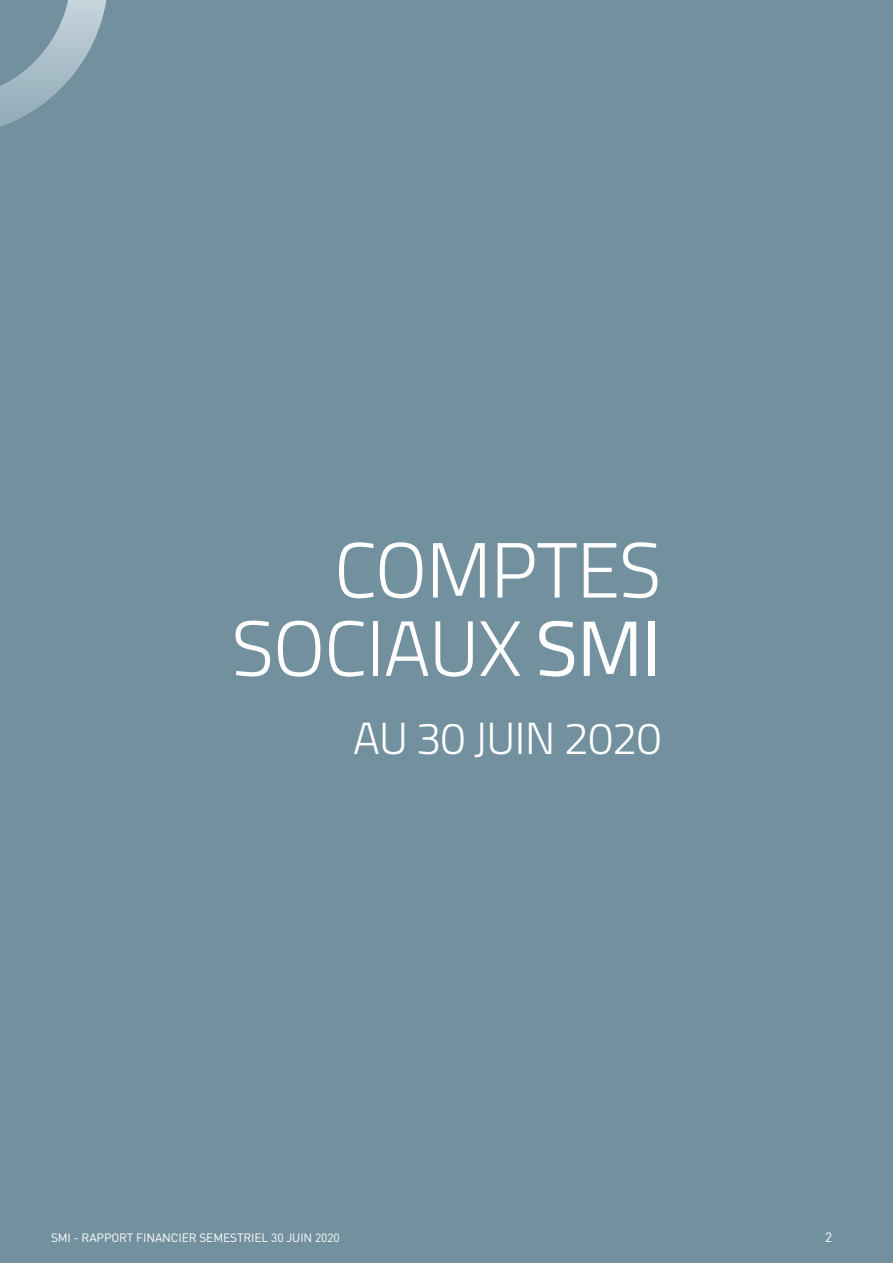
<style>
.page{position:relative;width:893px;height:1263px;background:#73909f}
.page>*{position:absolute;margin:0;border:0;box-sizing:border-box;transform-origin:0 0}
.t1{font:300 78.3px/78.3px "Titillium Web";letter-spacing:-.01em;color:#fff;text-align:right}
.t2{font:300 45px "Titillium Web";letter-spacing:-.02em;color:#fff}
.paragraph{font:13.5px "DIN";color:#fff}
.paragraph-2{font:12px "DIN";letter-spacing:-.01em;color:#fff}
.s1{font-weight:400}
</style>
<div class="page">
<svg style="left:0;top:0;width:106px;height:127px"></svg>
<p class="t1" style="left:232px;top:527px;width:431px">COMPTES<br>SOCIAUX <span class="s1">SMI</span></p>
<p class="t2" style="left:353px;top:706px;width:310px">AU 30 JUIN 2020</p>
<p class="paragraph-2" style="left:51px;top:1230px;width:290px">SMI - RAPPORT FINANCIER SEMESTRIEL 30 JUIN 2020</p>
<p class="paragraph" style="left:825px;top:1228px;width:9px">2</p>
</div>
